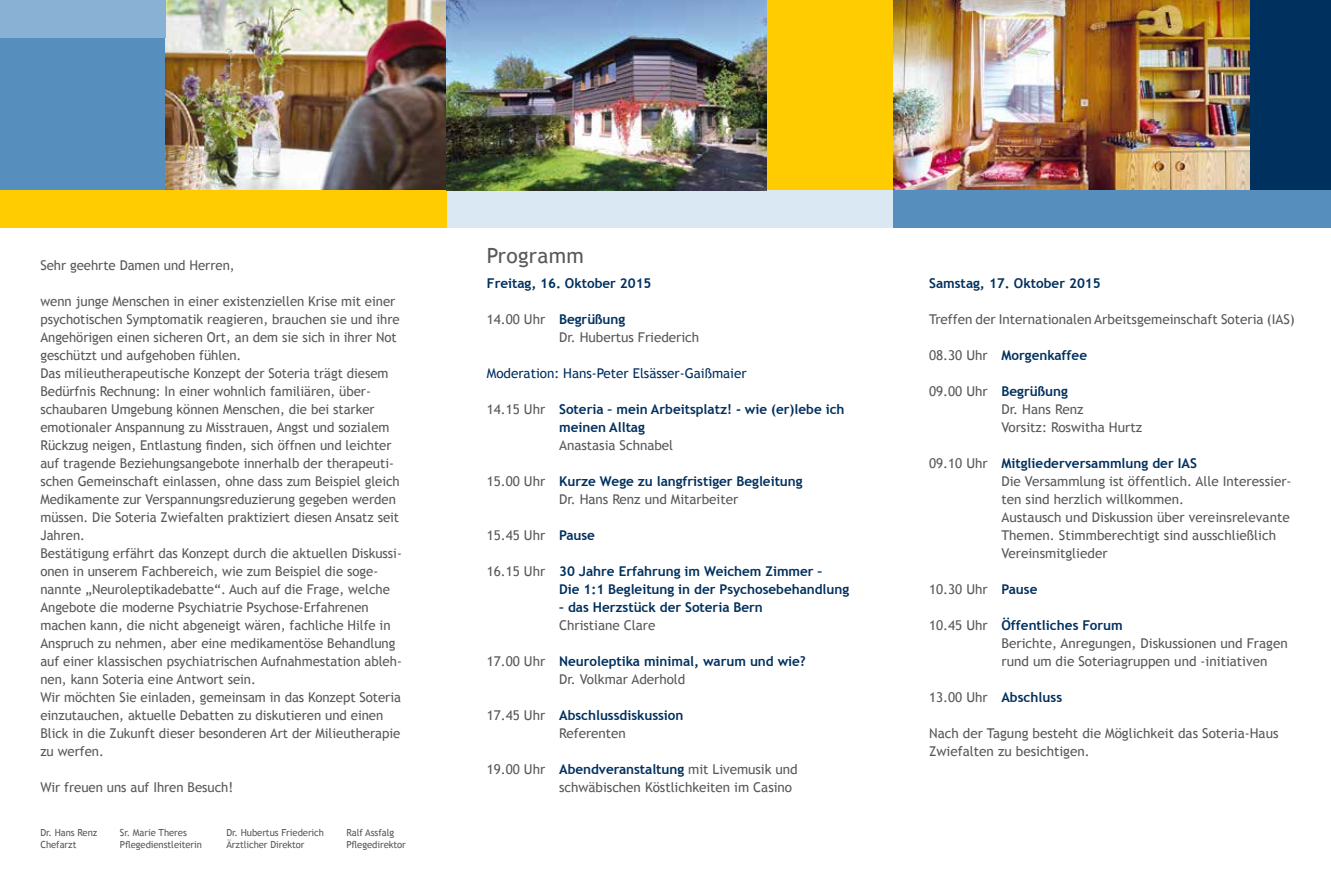
<style>
.page{position:relative;width:1331px;height:893px;background:#fff}
.page>*{position:absolute;margin:0;border:0;box-sizing:border-box;transform-origin:0 0}
.t1{font:21px "Trebuchet MS";letter-spacing:.015em;color:#58585a}
.t2{font:13.5px/18px "Trebuchet MS";letter-spacing:-.005em;color:#58585a}
.t3{font:700 13.5px/18px "Trebuchet MS";letter-spacing:-.005em;color:#00305e}
.t4{font:13.5px "Trebuchet MS";letter-spacing:-.005em;color:#00305e}
.t5{font:9.75px "Trebuchet MS";letter-spacing:-.005em;color:#58585a}
.s1{font-weight:700;color:#00305e}
.s2{font-weight:400;color:#58585a}
</style>
<div class="page">
<div style="left:892px;top:0;width:439px;height:198px;background:#00305e"></div>
<img style="left:893px;top:0;width:356px;height:190px">
<div style="left:893px;top:190px;width:438px;height:38px;background:#568ebe"></div>
<div style="left:719px;top:0;width:174px;height:210px;background:#fecc00"></div>
<div style="left:446px;top:190px;width:447px;height:38px;background:#dae8f3"></div>
<div style="left:0;top:26px;width:275px;height:178px;background:#568ebe"></div>
<img style="left:165px;top:0;width:281px;height:190px">
<div style="left:0;top:0;width:165px;height:37px;background:#88b1d3"></div>
<div style="left:0;top:190px;width:446px;height:38px;background:#fecc00"></div>
<img style="left:446px;top:0;width:320px;height:190px">
<p class="t2" style="left:40px;top:256px;width:196px">Sehr geehrte Damen und Herren,</p>
<p class="t2" style="left:40px;top:292px;width:363px">wenn junge Menschen in einer existenziellen Krise mit einer psychotischen Symptomatik reagieren, brauchen sie und ihre Angehörigen einen sicheren Ort, an dem sie sich in ihrer Not geschützt und aufgehoben fühlen.<br>Das milieutherapeutische Konzept der Soteria trägt diesem Bedürfnis Rechnung: In einer wohnlich familiären, über&shy;schaubaren Umgebung können Menschen, die bei starker emotionaler Anspannung zu Misstrauen, Angst und sozialem Rückzug neigen, Entlastung finden, sich öffnen und leichter auf tragende Beziehungsangebote innerhalb der therapeuti&shy;schen Gemeinschaft einlassen, ohne dass zum Beispiel gleich Medikamente zur Verspannungsreduzierung gegeben werden müssen. Die Soteria Zwiefalten praktiziert diesen Ansatz seit Jahren.<br>Bestätigung erfährt das Konzept durch die aktuellen Diskussi&shy;onen in unserem Fachbereich, wie zum Beispiel die soge&shy;nannte „Neuroleptikadebatte“. Auch auf die Frage, welche Angebote die moderne Psychiatrie Psychose-Erfahrenen machen kann, die nicht abgeneigt wären, fachliche Hilfe in Anspruch zu nehmen, aber eine medikamentöse Behandlung auf einer klassischen psychiatrischen Aufnahmestation ableh&shy;nen, kann Soteria eine Antwort sein.<br>Wir möchten Sie einladen, gemeinsam in das Konzept Soteria einzutauchen, aktuelle Debatten zu diskutieren und einen Blick in die Zukunft dieser besonderen Art der Milieutherapie zu werfen.</p>
<p class="t2" style="left:40px;top:778px;width:194px">Wir freuen uns auf Ihren Besuch!</p>
<p class="t5" style="left:40px;top:827px;width:58px">Dr. Hans Renz</p>
<p class="t5" style="left:120px;top:827px;width:68px">Sr. Marie Theres</p>
<p class="t5" style="left:226px;top:827px;width:99px">Dr. Hubertus Friederich</p>
<p class="t5" style="left:346px;top:827px;width:49px">Ralf Assfalg</p>
<p class="t5" style="left:40px;top:839px;width:38px">Chefarzt</p>
<p class="t5" style="left:120px;top:839px;width:84px">Pflegedienstleiterin</p>
<p class="t5" style="left:226px;top:839px;width:80px">Ärztlicher Direktor</p>
<p class="t5" style="left:346px;top:839px;width:61px">Pflegedirektor</p>
<h1 class="t1" style="left:487px;top:243px;width:98px">Programm</h1>
<p class="t3" style="left:487px;top:274px;width:166px">Freitag, 16. Oktober 2015</p>
<p class="t2" style="left:559px;top:310px;width:142px;text-indent:-72px">14.00 Uhr <span class="s1">Begrüßung<br></span>Dr. Hubertus Friederich</p>
<p class="t4" style="left:487px;top:365px;width:261px">Moderation: Hans-Peter Elsässer-Gaißmaier</p>
<p class="t3" style="left:559px;top:400px;width:287px;text-indent:-72px"><span class="s2">14.15 Uhr</span> Soteria – mein Arbeitsplatz! - wie (er)lebe ich meinen Alltag</p>
<p class="t2" style="left:559px;top:436px;width:115px">Anastasia Schnabel</p>
<p class="t3" style="left:487px;top:472px;width:317px;text-align:center"><span class="s2">15.00 Uhr</span> Kurze Wege zu langfristiger Begleitung<br><span class="s2">Dr. Hans Renz und Mitarbeiter</span></p>
<p class="t2" style="left:487px;top:526px;width:110px">15.45 Uhr <span class="s1">Pause</span></p>
<p class="t3" style="left:559px;top:562px;width:292px;text-indent:-72px"><span class="s2">16.15 Uhr</span> 30 Jahre Erfahrung im Weichem Zimmer –<br>Die 1:1 Begleitung in der Psychosebehandlung</p>
<p class="t3" style="left:559px;top:598px;width:205px">– das Herzstück der Soteria Bern</p>
<p class="t2" style="left:559px;top:616px;width:98px">Christiane Clare</p>
<p class="t3" style="left:559px;top:652px;width:248px;text-indent:-72px"><span class="s2">17.00 Uhr</span> Neuroleptika minimal, warum und wie?<br><span class="s2">Dr. Volkmar Aderhold</span></p>
<p class="t3" style="left:559px;top:706px;width:126px;text-indent:-72px"><span class="s2">17.45 Uhr</span> Abschlussdiskussion<br><span class="s2">Referenten</span></p>
<p class="t2" style="left:559px;top:760px;width:240px;text-indent:-72px">19.00 Uhr <span class="s1">Abendveranstaltung</span> mit Livemusik und schwäbischen Köstlichkeiten im Casino</p>
<p class="t3" style="left:929px;top:274px;width:173px">Samstag, 17. Oktober 2015</p>
<p class="t2" style="left:929px;top:310px;width:367px">Treffen der Internationalen Arbeitsgemeinschaft Soteria (IAS)</p>
<p class="t3" style="left:929px;top:346px;width:159px"><span class="s2">08.30 Uhr</span> Morgenkaffee</p>
<p class="t2" style="left:1001px;top:382px;width:142px;text-indent:-72px">09.00 Uhr <span class="s1">Begrüßung<br></span>Dr. Hans Renz<br>Vorsitz: Roswitha Hurtz</p>
<p class="t2" style="left:1001px;top:454px;width:292px;text-indent:-72px">09.10 Uhr <span class="s1">Mitgliederversammlung der IAS<br></span>Die Versammlung ist öffentlich. Alle Interessier&shy;ten sind herzlich willkommen.<br>Austausch und Diskussion über vereinsrelevante Themen. Stimmberechtigt sind ausschließlich Vereinsmitglieder</p>
<p class="t2" style="left:929px;top:580px;width:110px">10.30 Uhr <span class="s1">Pause</span></p>
<p class="t2" style="left:1001px;top:616px;width:288px;text-indent:-72px">10.45 Uhr <span class="s1">Öffentliches Forum<br></span>Berichte, Anregungen, Diskussionen und Fragen rund um die Soteriagruppen und -initiativen</p>
<p class="t3" style="left:929px;top:688px;width:135px"><span class="s2">13.00 Uhr</span> Abschluss</p>
<p class="t2" style="left:929px;top:724px;width:351px">Nach der Tagung besteht die Möglichkeit das Soteria-Haus<br>Zwiefalten zu besichtigen.</p>
</div>
